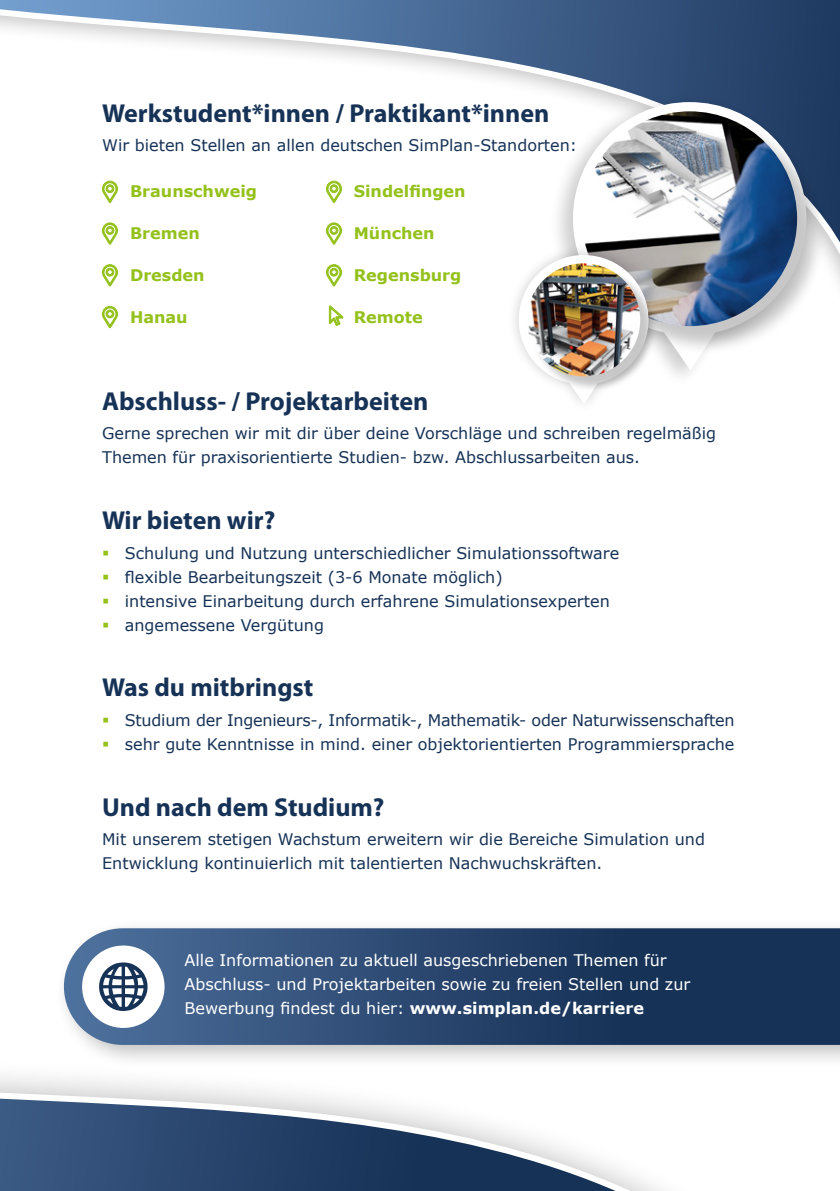
<style>
.page{position:relative;width:840px;height:1191px;background:#fff}
.page>*{position:absolute;margin:0;border:0;box-sizing:border-box;transform-origin:0 0}
.t1{font:700 26px "Myriad Pro";color:#163256}
.t2{font:16px/24px "Verdana";color:#163256}
.t3{font:16px/24px "Verdana";color:#fff}
.t4{font:700 16px "Verdana";color:#94c11c}
.s1{font-weight:700}
</style>
<div class="page">
<svg style="left:0;top:1076px;width:661px;height:115px"></svg>
<svg style="left:0;top:0;width:839px;height:329px"></svg>
<div style="left:548px;top:93px;width:263px;height:296px;background:#000;opacity:.2"></div>
<svg style="left:572px;top:102px;width:234px;height:268px"></svg>
<div style="left:585px;top:115px;width:240px;height:240px;background:#000;opacity:.22"></div>
<img style="left:582px;top:111px;width:214px;height:215px;border-radius:107px">
<div style="left:506px;top:243px;width:153px;height:171px;background:#000;opacity:.2"></div>
<svg style="left:518px;top:255px;width:130px;height:149px"></svg>
<div style="left:528px;top:265px;width:127px;height:127px;background:#000;opacity:.22"></div>
<img style="left:526px;top:263px;width:113px;height:113px;border-radius:57px">
<div style="left:54px;top:918px;width:785px;height:151px;background:#000;opacity:.25"></div>
<svg style="left:64px;top:928px;width:775px;height:117px;background:#2c496f"></svg>
<div style="left:82px;top:945px;width:82px;height:83px;background:#fff;border-radius:50%"></div>
<svg style="left:99px;top:962px;width:48px;height:49px"></svg>
<svg style="left:328px;top:305px;width:15px;height:21px"></svg>
<h1 class="t1" style="left:102px;top:96px;width:448px">Werkstudent*innen / Praktikant*innen</h1>
<p class="t2" style="left:102px;top:134px;width:476px">Wir bieten Stellen an allen deutschen SimPlan-Standorten:</p>
<p class="t4" style="left:130px;top:181px;width:128px">Braunschweig</p>
<p class="t4" style="left:130px;top:223px;width:71px">Bremen</p>
<p class="t4" style="left:130px;top:265px;width:76px">Dresden</p>
<p class="t4" style="left:130px;top:307px;width:59px">Hanau</p>
<p class="t4" style="left:353px;top:180px;width:113px">Sindelfingen</p>
<p class="t4" style="left:353px;top:223px;width:82px">München</p>
<p class="t4" style="left:353px;top:265px;width:109px">Regensburg</p>
<p class="t4" style="left:353px;top:307px;width:70px">Remote</p>
<h1 class="t1" style="left:102px;top:384px;width:327px">Abschluss- / Projektarbeiten</h1>
<p class="t2" style="left:102px;top:422px;width:615px">Gerne sprechen wir mit dir über deine Vorschläge und schreiben regelmäßig<br>Themen für praxisorientierte Studien- bzw. Abschlussarbeiten aus.</p>
<h1 class="t1" style="left:102px;top:503px;width:174px">Wir bieten wir?</h1>
<p class="t2" style="left:125px;top:541px;width:495px">Schulung und Nutzung unterschiedlicher Simulationssoftware flexible Bearbeitungszeit (3-6 Monate möglich)<br>intensive Einarbeitung durch erfahrene Simulationsexperten angemessene Vergütung</p>
<h1 class="t1" style="left:102px;top:670px;width:213px">Was du mitbringst</h1>
<p class="t2" style="left:125px;top:708px;width:611px">Studium der Ingenieurs-, Informatik-, Mathematik- oder Naturwissenschaften sehr gute Kenntnisse in mind. einer objektorientierten Programmiersprache</p>
<h1 class="t1" style="left:102px;top:790px;width:284px">Und nach dem Studium?</h1>
<p class="t2" style="left:102px;top:828px;width:604px">Mit unserem stetigen Wachstum erweitern wir die Bereiche Simulation und<br>Entwicklung kontinuierlich mit talentierten Nachwuchskräften.</p>
<p class="t3" style="left:184px;top:948px;width:507px">Alle Informationen zu aktuell ausgeschriebenen Themen für<br>Abschluss- und Projektarbeiten sowie zu freien Stellen und zur<br>Bewerbung findest du hier: <span class="s1">www.simplan.de/karriere</span></p>
</div>
